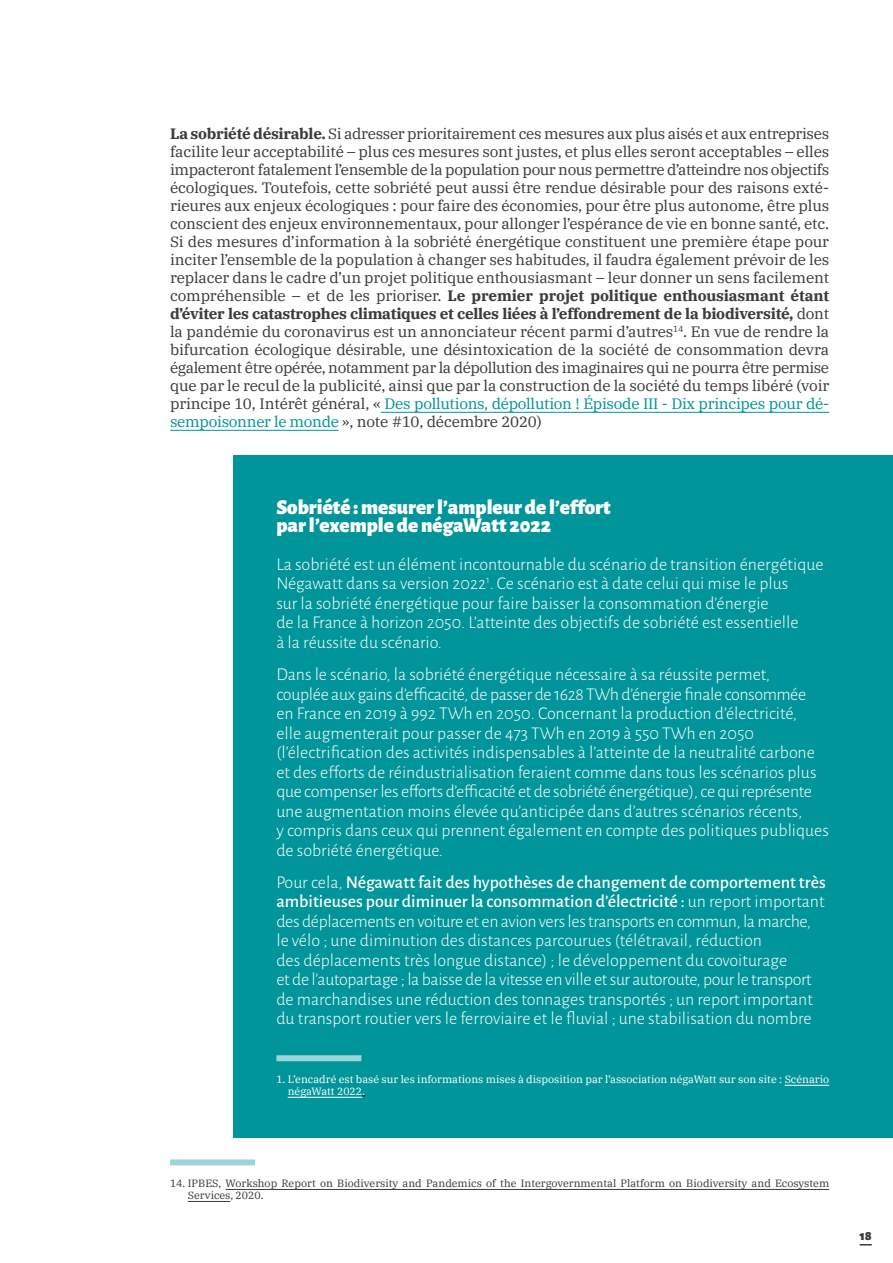
<style>
.page{position:relative;width:893px;height:1263px;background:#fff}
.page>*{position:absolute;margin:0;border:0;box-sizing:border-box;transform-origin:0 0}
.t1{font:900 21px/18px "Alegreya Sans";color:#fff}
.Encadré{font:300 18px/19.5px "Alegreya Sans";color:#fff}
.CorpsDe_Texte{font:15px/18px "IBM Plex Serif";letter-spacing:-.02em;color:#3c3c3b;text-align:justify}
.t2{font:900 13.5px "Alegreya Sans SC";color:#3c3c3b}
.Note{font:10.5px/12px "IBM Plex Serif";color:#3c3c3b}
.Note-2{font:10.5px/12px "IBM Plex Serif";color:#fff}
.s1{font-weight:700}
.s2{color:#00959a}
.s3{font-weight:500}
</style>
<div class="page">
<hr style="left:381px;top:412px;width:448px;height:1px;background:#00959a">
<hr style="left:170px;top:430px;width:169px;height:1px;background:#00959a">
<div style="left:170px;top:1159px;width:85px;height:6px;background:#9cd4d8"></div>
<hr style="left:226px;top:1189px;width:603px;height:1px;background:#3c3c3b">
<hr style="left:188px;top:1201px;width:42px;height:1px;background:#3c3c3b">
<div style="left:234px;top:455px;width:659px;height:682px;background:#00959a"></div>
<div style="left:276px;top:1055px;width:85px;height:6px;background:#9cd4d8"></div>
<hr style="left:785px;top:1085px;width:44px;height:1px;background:#fff">
<hr style="left:288px;top:1097px;width:74px;height:1px;background:#fff">
<svg style="left:860px;top:1244px;width:12px;height:1px"></svg>
<p class="CorpsDe_Texte" style="left:170px;top:124px;width:661px"><span class="s1">La sobriété désirable.</span> Si adresser prioritairement ces mesures aux plus aisés et aux entreprises facilite leur acceptabilité – plus ces mesures sont justes, et plus elles seront acceptables – elles impacteront fatalement l’ensemble de la population pour nous permettre d’atteindre nos objectifs écologiques. Toutefois, cette sobriété peut aussi être rendue désirable pour des raisons exté&shy;rieures aux enjeux écologiques : pour faire des économies, pour être plus autonome, être plus conscient des enjeux environnementaux, pour allonger l’espérance de vie en bonne santé, etc.<br>Si des mesures d’information à la sobriété énergétique constituent une première étape pour inciter l’ensemble de la population à changer ses habitudes, il faudra également prévoir de les replacer dans le cadre d’un projet politique enthousiasmant – leur donner un sens facilement compréhensible – et de les prioriser. <span class="s1">Le premier projet politique enthousiasmant étant d’éviter les catastrophes climatiques et celles liées à l’effondrement de la biodiversité,</span> dont la pandémie du coronavirus est un annonciateur récent parmi d’autres<sup>14</sup>. En vue de rendre la bifurcation écologique désirable, une désintoxication de la société de consommation devra également être opérée, notamment par la dépollution des imaginaires qui ne pourra être permise que par le recul de la publicité, ainsi que par la construction de la société du temps libéré (voir principe 10, Intérêt général, « <span class="s2">Des pollutions, dépollution ! Épisode III - Dix principes pour dé&shy;sempoisonner le monde</span> », note #10, décembre 2020)</p>
<p class="t1" style="left:276px;top:497px;width:336px">Sobriété : mesurer l’ampleur de l’effort par l’exemple de négaWatt 2022</p>
<p class="Encadré" style="left:276px;top:554px;width:549px">La sobriété est un élément incontournable du scénario de transition énergétique Négawatt dans sa version 2022<sup>1</sup>. Ce scénario est à date celui qui mise le plus<br>sur la sobriété énergétique pour faire baisser la consommation d’énergie<br>de la France à horizon 2050. L’atteinte des objectifs de sobriété est essentielle<br>à la réussite du scénario.</p>
<p class="Encadré" style="left:276px;top:664px;width:554px">Dans le scénario, la sobriété énergétique nécessaire à sa réussite permet,<br>couplée aux gains d’efficacité, de passer de 1628 TWh d’énergie finale consommée<br>en France en 2019 à 992 TWh en 2050. Concernant la production d’électricité,<br>elle augmenterait pour passer de 473 TWh en 2019 à 550 TWh en 2050 (l’électrification des activités indispensables à l’atteinte de la neutralité carbone et des efforts de réindustrialisation feraient comme dans tous les scénarios plus que compenser les efforts d’efficacité et de sobriété énergétique), ce qui représente une augmentation moins élevée qu’anticipée dans d’autres scénarios récents,<br>y compris dans ceux qui prennent également en compte des politiques publiques de sobriété énergétique.</p>
<p class="Encadré" style="left:276px;top:872px;width:551px">Pour cela, <span class="s3">Négawatt fait des hypothèses de changement de comportement très ambitieuses pour diminuer la consommation d’électricité :</span> un report important des déplacements en voiture et en avion vers les transports en commun, la marche, le vélo ; une diminution des distances parcourues (télétravail, réduction<br>des déplacements très longue distance) ; le développement du covoiturage<br>et de l’autopartage ; la baisse de la vitesse en ville et sur autoroute, pour le transport de marchandises une réduction des tonnages transportés ; un report important du transport routier vers le ferroviaire et le fluvial ; une stabilisation du nombre</p>
<p class="Note-2" style="left:288px;top:1072px;width:543px;text-indent:-11px">1. L’encadré est basé sur les informations mises à disposition par l’association négaWatt sur son site : Scénario négaWatt 2022.</p>
<p class="Note" style="left:188px;top:1176px;width:643px;text-indent:-18px">14. IPBES, Workshop Report on Biodiversity and Pandemics of the Intergovernmental Platform on Biodiversity and Ecosystem<br>Services, 2020.</p>
<p class="t2" style="left:860px;top:1224px;width:14px">18</p>
</div>
